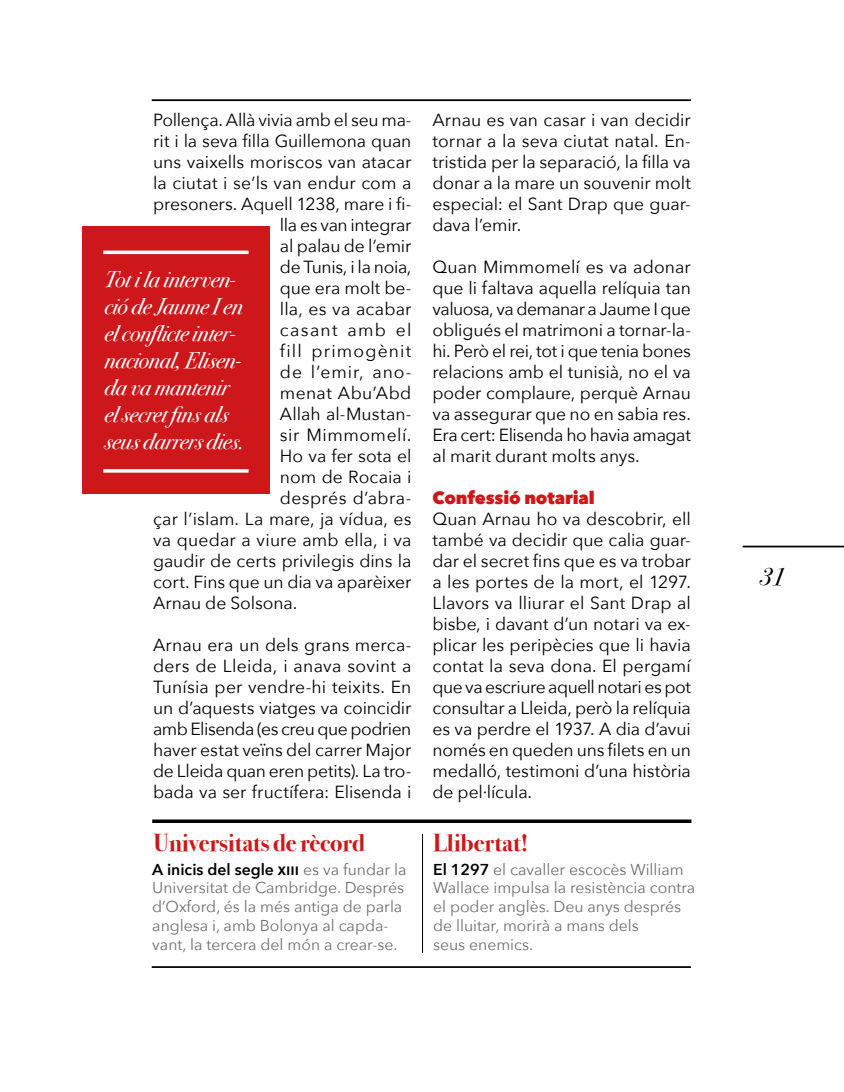
<style>
.page{position:relative;width:844px;height:1092px;background:#fff}
.page>*{position:absolute;margin:0;border:0;box-sizing:border-box;transform-origin:0 0}
.t1{font:700 24.5px "Bodoni Svty Two ITCTT";letter-spacing:-.005em;color:#cd171a}
.t2{font:italic 24.5px "Bodoni Svty Two ITCTT";color:#000}
.t3{font:italic 22.75px/27.1px "Bodoni Svty Two ITCTT";letter-spacing:-.015em;color:#fff}
.t4{font:17.5px/21px "Avenir Next";letter-spacing:-.005em;color:#000;text-align:justify}
.t5{font:800 17.5px "Avenir Next";letter-spacing:-.01em;color:#cd171a}
.t6{font:17.5px "Avenir Next";letter-spacing:-.025em;color:#000}
.t7{font:17.5px "Avenir Next";letter-spacing:.065em;color:#000}
.t8{font:17.5px "Avenir Next";letter-spacing:.02em;color:#000}
.t9{font:17.5px "Avenir Next";letter-spacing:.05em;color:#000}
.t10{font:17.5px "Avenir Next";letter-spacing:.03em;color:#000}
.t11{font:17.5px "Avenir Next";letter-spacing:.025em;color:#000}
.t12{font:17.5px "Avenir Next";letter-spacing:.07em;color:#000}
.t13{font:15.75px/18.9px "Avenir Next";color:#706f6f}
.s1{font-weight:600;color:#000}
</style>
<div class="page">
<hr style="left:742px;top:545px;width:101px;height:2px;background:#000">
<hr style="left:152px;top:99px;width:538px;height:2px;background:#000">
<hr style="left:422px;top:833px;width:1px;height:119px;background:#000">
<svg style="left:152px;top:819px;width:539px;height:4px;background:#1f1f1f"></svg>
<hr style="left:152px;top:966px;width:538px;height:1px;background:#000">
<div style="left:83px;top:227px;width:187px;height:267px;background:#cd171a"></div>
<svg style="left:103px;top:250px;width:145px;height:4px"></svg>
<hr style="left:103px;top:469px;width:145px;height:3px;background:#fff">
<p class="t4" style="left:153px;top:110px;width:260px">Pollença. Allà vivia amb el seu ma-</p>
<p class="t4" style="left:153px;top:130px;width:260px">rit i la seva filla Guillemona quan</p>
<p class="t4" style="left:153px;top:152px;width:260px">uns vaixells moriscos van atacar</p>
<p class="t4" style="left:153px;top:173px;width:260px">la ciutat i se’ls van endur com a</p>
<p class="t4" style="left:153px;top:193px;width:260px">presoners. Aquell 1238, mare i fi-</p>
<p class="t4" style="left:280px;top:215px;width:133px">lla es van integrar</p>
<p class="t4" style="left:280px;top:236px;width:133px">al palau de l’emir</p>
<p class="t6" style="left:280px;top:255px;width:133px">de Tunis, i la noia,</p>
<p class="t4" style="left:280px;top:278px;width:133px">que era molt be-</p>
<p class="t4" style="left:280px;top:299px;width:133px">lla, es va acabar</p>
<p class="t12" style="left:280px;top:318px;width:133px">casant amb el</p>
<p class="t7" style="left:280px;top:339px;width:133px">fill primogènit</p>
<p class="t9" style="left:280px;top:360px;width:133px">de l’emir, ano-</p>
<p class="t11" style="left:280px;top:381px;width:133px">menat Abu’Abd</p>
<p class="t4" style="left:280px;top:404px;width:133px">Allah al-Mustan-</p>
<p class="t10" style="left:280px;top:423px;width:133px">sir Mimmomelí.</p>
<p class="t4" style="left:280px;top:446px;width:133px">Ho va fer sota el</p>
<p class="t4" style="left:280px;top:467px;width:133px">nom de Rocaia i</p>
<p class="t8" style="left:280px;top:486px;width:133px">després d’abra-</p>
<p class="t4" style="left:153px;top:509px;width:260px">çar l’islam. La mare, ja vídua, es</p>
<p class="t4" style="left:153px;top:530px;width:260px">va quedar a viure amb ella, i va</p>
<p class="t4" style="left:153px;top:551px;width:260px">gaudir de certs privilegis dins la</p>
<p class="t4" style="left:153px;top:572px;width:260px">cort. Fins que un dia va aparèixer</p>
<p class="t4" style="left:153px;top:593px;width:146px">Arnau de Solsona.</p>
<p class="t4" style="left:153px;top:635px;width:260px">Arnau era un dels grans merca&shy;ders de Lleida, i anava sovint a Tunísia per vendre-hi teixits. En un d’aquests viatges va coincidir amb Elisenda (es creu que podrien haver estat veïns del carrer Major de Lleida quan eren petits). La tro&shy;bada va ser fructífera: Elisenda i</p>
<h2 class="t3" style="left:104px;top:265px;width:141px">Tot i la interven&shy;ció de Jaume I en el conflicte inter&shy;nacional, Elisen&shy;da va mantenir el secret fins als seus darrers dies.</h2>
<p class="t4" style="left:432px;top:110px;width:260px">Arnau es van casar i van decidir tornar a la seva ciutat natal. En&shy;tristida per la separació, la filla va donar a la mare un souvenir molt especial: el Sant Drap que guar&shy;dava l’emir.</p>
<p class="t4" style="left:432px;top:257px;width:260px">Quan Mimmomelí es va adonar que li faltava aquella relíquia tan valuosa, va demanar a Jaume I que obligués el matrimoni a tornar-la&shy;hi. Però el rei, tot i que tenia bones relacions amb el tunisià, no el va poder complaure, perquè Arnau va assegurar que no en sabia res.<br>Era cert: Elisenda ho havia amagat al marit durant molts anys.</p>
<p class="t5" style="left:432px;top:486px;width:164px">Confessió notarial</p>
<p class="t4" style="left:432px;top:509px;width:260px">Quan Arnau ho va descobrir, ell també va decidir que calia guar&shy;dar el secret fins que es va trobar a les portes de la mort, el 1297.<br>Llavors va lliurar el Sant Drap al bisbe, i davant d’un notari va ex&shy;plicar les peripècies que li havia contat la seva dona. El pergamí que va escriure aquell notari es pot consultar a Lleida, però la relíquia es va perdre el 1937. A dia d’avui només en queden uns filets en un medalló, testimoni d’una història de pel·lícula.</p>
<h1 class="t1" style="left:153px;top:828px;width:213px">Universitats de rècord</h1>
<h1 class="t1" style="left:433px;top:828px;width:97px">Llibertat!</h1>
<p class="t13" style="left:152px;top:860px;width:256px"><span class="s1">A inicis del segle xiii</span> es va fundar la Universitat de Cambridge. Després d’Oxford, és la més antiga de parla anglesa i, amb Bolonya al capda&shy;vant, la tercera del món a crear-se.</p>
<p class="t13" style="left:433px;top:860px;width:264px"><span class="s1">El 1297</span> el cavaller escocès William<br>Wallace impulsa la resistència contra el poder anglès. Deu anys després de lluitar, morirà a mans dels<br>seus enemics.</p>
<h1 class="t2" style="left:759px;top:562px;width:27px">31</h1>
</div>
